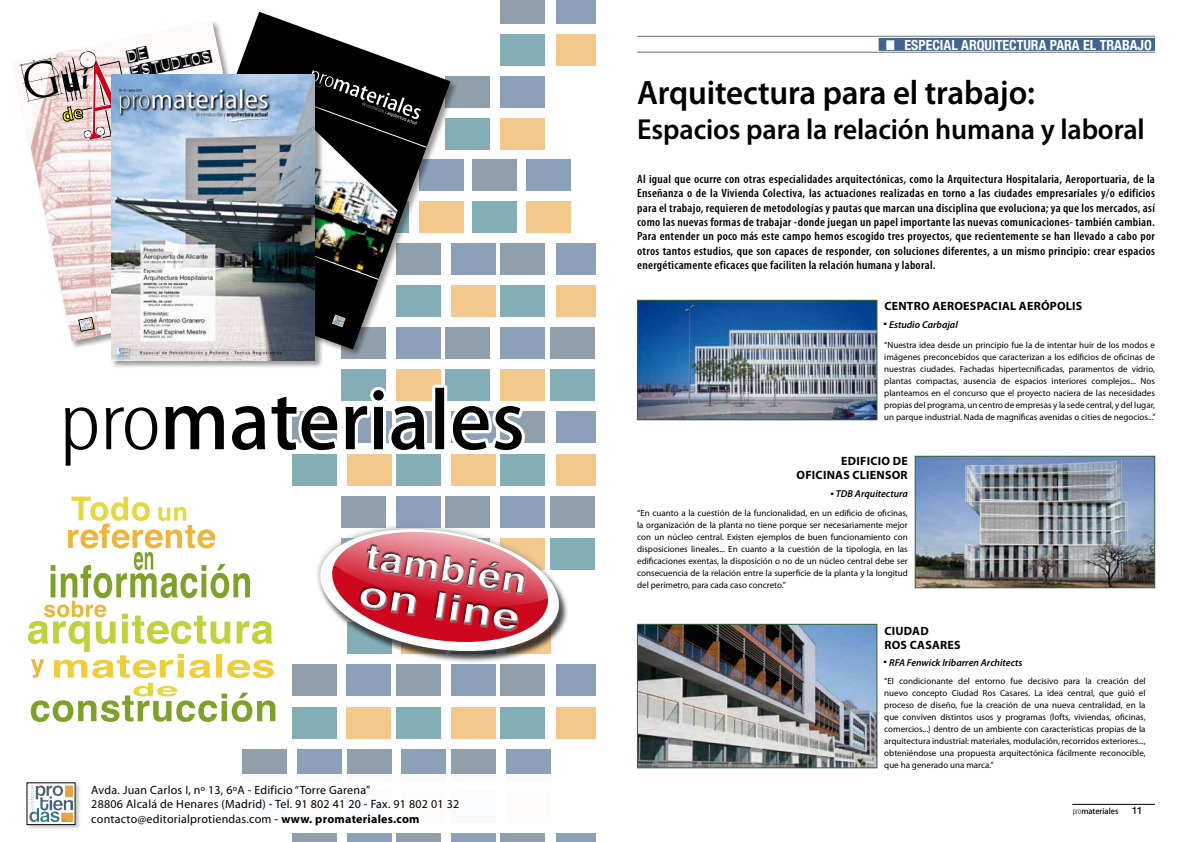
<style>
.page{position:relative;width:1191px;height:842px;background:#fff}
.page>*{position:absolute;margin:0;border:0;box-sizing:border-box;transform-origin:0 0}
.t1{font:600 34px "Myriad Pro";letter-spacing:-.005em;color:#000}
.t2{font:600 29px "Myriad Pro";letter-spacing:-.005em;color:#000}
.t3{font:700 condensed 14px "Helvetica Neue";color:#fff}
.t4{font:13.6px/16.3px "Dymo Font Invers";color:#000;scale:.8 1}
.t5{font:600 condensed 12px/14.4px "Myriad Pro";letter-spacing:.02em;color:#000;text-align:justify;scale:1.05 1}
.t6{font:12px/14.4px "Myriad Pro";letter-spacing:.02em;color:#000}
.t7{font:700 12px/14.4px "Myriad Pro";letter-spacing:.02em;color:#000}
.t8{font:italic 600 10px "Myriad Pro";color:#000}
.t9{font:expanded 10px "Helvetica Neue";color:#000}
.t10{font:9px/12px "Myriad Pro";color:#000;text-align:justify}
.t11{font:500 7.8px "Koz Go Std";color:#000}
.s1{font-weight:700}
.s2{font-family:"Arial Narrow";font-weight:400;font-stretch:normal;font-size:21px}
.s3{color:#41638d}
.s4{font-family:"Myriad Pro";font-weight:300;font-stretch:condensed;font-size:9.1px}
</style>
<div class="page">
<hr style="left:1072px;top:804px;width:83px;height:1px;background:#000">
<div style="left:878px;top:38px;width:277px;height:13px;background:#41638d"></div>
<hr style="left:637px;top:52px;width:518px;height:1px;background:#707172">
<hr style="left:637px;top:36px;width:518px;height:1px;background:#707172">
<img style="left:639px;top:302px;width:236px;height:116px">
<div style="left:637px;top:300px;width:240px;height:120px;border:1px solid #37613d"></div>
<img style="left:917px;top:458px;width:236px;height:128px">
<div style="left:915px;top:456px;width:240px;height:132px;border:1px solid #37613d"></div>
<img style="left:639px;top:626px;width:236px;height:140px">
<div style="left:637px;top:624px;width:240px;height:144px;border:1px solid #37613d"></div>
<svg style="left:26px;top:0;width:569px;height:842px"></svg>
<div style="left:0;top:774px;width:595px;height:49px;background:#fff"></div>
<svg style="left:26px;top:20px;width:135px;height:321px"></svg>
<svg style="left:61px;top:332px;width:7px;height:7px"></svg>
<div style="left:161px;top:11px;width:297px;height:346px;background:#000;opacity:.4"></div>
<svg style="left:162px;top:12px;width:288px;height:337px"></svg>
<svg style="left:398px;top:147px;width:24px;height:131px"></svg>
<img style="left:323px;top:147px;width:75px;height:131px">
<img style="left:323px;top:210px;width:55px;height:117px">
<svg style="left:235px;top:70px;width:191px;height:77px;background:#161616"></svg>
<div style="left:110px;top:74px;width:213px;height:294px;background:#000;opacity:.4"></div>
<img style="left:111px;top:75px;width:204px;height:285px">
<svg style="left:59px;top:381px;width:470px;height:91px"></svg>
<svg style="left:65px;top:388px;width:457px;height:78px"></svg>
<div style="left:27px;top:782px;width:54px;height:48px;background:#000;opacity:.21"></div>
<div style="left:27px;top:783px;width:48px;height:42px;background:#fff"></div>
<img style="left:29px;top:785px;width:44px;height:37px">
<svg style="left:28px;top:497px;width:247px;height:225px"></svg>
<svg style="left:304px;top:506px;width:271px;height:168px"></svg>
<svg style="left:315px;top:522px;width:248px;height:136px"></svg>
<img style="left:15px;top:46px;width:209px;height:95px">
<h3 class="t4" style="left:126px;top:50px;width:104px;rotate:-12deg">de estudios</h3>
<h3 class="t6" style="left:91px;top:782px;width:369px">Avda. Juan Carlos I, nº 13, 6ºA - Edificio “Torre Garena”<br>28806 Alcalá de Henares (Madrid) - Tel. 91 802 41 20 - Fax. 91 802 01 32 contacto@editorialprotiendas.com - <span class="s1">WWW. PROMATERIALES.COM</span></h3>
<h3 class="t3" style="left:886px;top:36px;width:271px"><span class="s2">■</span> ESPECIAL ARQUITECTURA PARA EL TRABAJO<span class="s3">.</span></h3>
<h1 class="t1" style="left:637px;top:71px;width:399px">Arquitectura para el trabajo:</h1>
<h2 class="t2" style="left:637px;top:111px;width:509px">Espacios para la relación humana y laboral</h2>
<p class="t5" style="left:637px;top:172px;width:495px">Al igual que ocurre con otras especialidades arquitectónicas, como la Arquitectura Hospitalaria, Aeroportuaria, de la Enseñanza o de la Vivienda Colectiva, las actuaciones realizadas en torno a las ciudades empresariales y/o edificios para el trabajo, requieren de metodologías y pautas que marcan una disciplina que evoluciona; ya que los mercados, así como las nuevas formas de trabajar -donde juegan un papel importante las nuevas comunicaciones- también cambian.<br>Para entender un poco más este campo hemos escogido tres proyectos, que recientemente se han llevado a cabo por otros tantos estudios, que son capaces de responder, con soluciones diferentes, a un mismo principio: crear espacios energéticamente eficaces que faciliten la relación humana y laboral.</p>
<h3 class="t7" style="left:884px;top:299px;width:199px">CENTRO AEROESPACIAL AERÓPOLIS</h3>
<p class="t8" style="left:884px;top:318px;width:75px"><sup>■</sup> Estudio Carbajal</p>
<p class="t10" style="left:884px;top:339px;width:273px">“Nuestra idea desde un principio fue la de intentar huir de los modos e imágenes preconcebidos que caracterizan a los edificios de oficinas de nuestras ciudades. Fachadas hipertecnificadas, paramentos de vidrio, plantas compactas, ausencia de espacios interiores complejos... Nos planteamos en el concurso que el proyecto naciera de las necesidades propias del programa, un centro de empresas y la sede central, y del lugar, un parque industrial. Nada de magníficas avenidas o cities de negocios...”</p>
<h3 class="t7" style="left:796px;top:453px;width:113px;text-align:right">EDIFICIO DE<br>OFICINAS CLIENSOR</h3>
<p class="t8" style="left:831px;top:488px;width:78px"><sup>■</sup> TDB Arquitectura</p>
<p class="t10" style="left:637px;top:507px;width:272px">“En cuanto a la cuestión de la funcionalidad, en un edificio de oficinas, la organización de la planta no tiene porque ser necesariamente mejor con un núcleo central. Existen ejemplos de buen funcionamiento con disposiciones lineales... En cuanto a la cuestión de la tipología, en las edificaciones exentas, la disposición o no de un núcleo central debe ser consecuencia de la relación entre la superficie de la planta y la longitud del perímetro, para cada caso concreto.”</p>
<h3 class="t7" style="left:884px;top:623px;width:78px">CIUDAD<br>ROS CASARES</h3>
<p class="t8" style="left:884px;top:656px;width:140px"><sup>■</sup> RFA Fenwick Iribarren Architects</p>
<p class="t10" style="left:884px;top:675px;width:263px">“El condicionante del entorno fue decisivo para la creación del nuevo concepto Ciudad Ros Casares. La idea central, que guió el proceso de diseño, fue la creación de una nueva centralidad, en la que conviven distintos usos y programas (lofts, viviendas, oficinas, comercios...) dentro de un ambiente con características propias de la arquitectura industrial: materiales, modulación, recorridos exteriores..., obteniéndose una propuesta arquitectónica fácilmente reconocible, que ha generado una marca.”</p>
<p class="t11" style="left:1073px;top:806px;width:47px"><span class="s4">pro</span>materiales</p>
<p class="t9" style="left:1132px;top:804px;width:11px">11</p>
</div>
